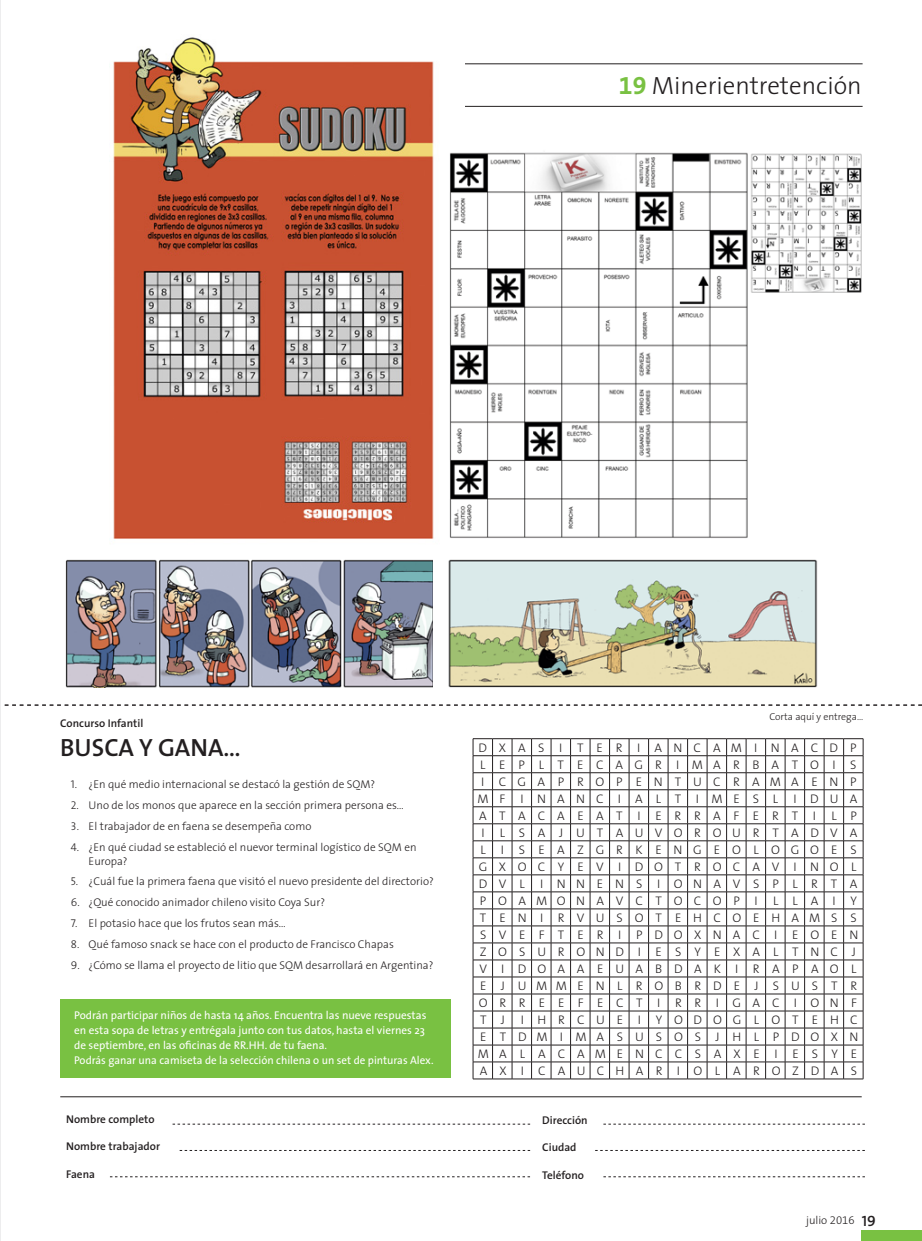
<style>
.page{position:relative;width:922px;height:1241px;background:#fff}
.page>*{position:absolute;margin:0;border:0;box-sizing:border-box;transform-origin:0 0}
.t1{font:300 25px "The Sans";color:#231f20}
.t2{font:600 25px "The Sans";color:#231f20}
.t3{font:300 12.5px/17px "The Sans";letter-spacing:.955em;color:#231f20;text-align:justify}
.t4{font:300 12.5px "The Sans";letter-spacing:.995em;color:#231f20}
.t5{font:300 12.5px "The Sans";letter-spacing:1.015em;color:#231f20}
.t6{font:300 12.5px "The Sans";letter-spacing:1em;color:#231f20}
.t7{font:300 12.5px "The Sans";letter-spacing:.935em;color:#231f20}
.t8{font:300 12.5px "The Sans";letter-spacing:.925em;color:#231f20}
.t9{font:300 11.25px/13.8px "The Sans";color:#231f20}
.t10{font:11.25px/15px "The Sans";color:#fff}
.t11{font:600 11.25px "The Sans";color:#231f20}
.t12{font:300 10px "The Sans";color:#231f20}
.s1{font-family:"The Sans Bold Expert";font-weight:400;color:#79c142}
.s2{font-family:"The Sans Light Caps";font-weight:400}
.s3{font-family:"The Sans Light Expert";font-weight:400}
.s4{font-family:"The Sans Semi Bold Caps";font-weight:400;font-size:15px}
</style>
<div class="page">
<hr style="left:0;top:0;width:1px;height:1240px;background:#dcdddf">
<svg style="left:472px;top:738px;width:391px;height:341px"></svg>
<hr style="left:60px;top:1096px;width:801px;height:1px;background:#231f20">
<svg style="left:172px;top:1123px;width:358px;height:1px"></svg>
<svg style="left:603px;top:1123px;width:261px;height:1px"></svg>
<svg style="left:110px;top:1176px;width:420px;height:1px"></svg>
<svg style="left:603px;top:1176px;width:261px;height:1px"></svg>
<div style="left:861px;top:1230px;width:60px;height:10px;background:#79c142"></div>
<div style="left:60px;top:999px;width:390px;height:78px;background:#79c142"></div>
<hr style="left:431px;top:64px;width:431px;height:1px;background:#231f20">
<hr style="left:431px;top:106px;width:431px;height:1px;background:#231f20">
<svg style="left:5px;top:704px;width:916px;height:1px"></svg>
<img style="left:113px;top:37px;width:351px;height:502px">
<img style="left:443px;top:150px;width:305px;height:389px">
<img style="left:751px;top:153px;width:111px;height:140px">
<img style="left:65px;top:559px;width:367px;height:128px">
<img style="left:448px;top:559px;width:370px;height:129px">
<h1 class="t1" style="left:618px;top:65px;width:244px"><span class="s1">19</span> Minerientretención</h1>
<p class="t11" style="left:60px;top:714px;width:85px">Concurso Infantil</p>
<h1 class="t2" style="left:60px;top:726px;width:182px">BUSCA Y GANA…</h1>
<p class="t9" style="left:71px;top:777px;width:306px"><span class="s2">1.</span> ¿En qué medio internacional se destacó la gestión de SQM?</p>
<p class="t9" style="left:71px;top:798px;width:334px"><span class="s2">2.</span> Uno de los monos que aparece en la sección primera persona es…</p>
<p class="t9" style="left:71px;top:818px;width:242px"><span class="s2">3.</span> El trabajador de en faena se desempeña como</p>
<p class="t9" style="left:89px;top:839px;width:329px;text-indent:-18px"><span class="s2">4.</span> ¿En qué ciudad se estableció el nuevor terminal logístico de SQM en<br>Europa?</p>
<p class="t9" style="left:71px;top:874px;width:364px"><span class="s2">5.</span> ¿Cuál fue la primera faena que visitó el nuevo presidente del directorio?</p>
<p class="t9" style="left:71px;top:895px;width:255px"><span class="s2">6.</span> ¿Qué conocido animador chileno visito Coya Sur?</p>
<p class="t9" style="left:71px;top:915px;width:216px"><span class="s2">7.</span> El potasio hace que los frutos sean más…</p>
<p class="t9" style="left:71px;top:936px;width:324px"><span class="s2">8.</span> Qué famoso snack se hace con el producto de Francisco Chapas</p>
<p class="t9" style="left:71px;top:957px;width:364px"><span class="s2">9.</span> ¿Cómo se llama el proyecto de litio que SQM desarrollará en Argentina?</p>
<p class="t10" style="left:74px;top:1007px;width:361px">Podrán participar niños de hasta 14 años. Encuentra las nueve respuestas en esta sopa de letras y entrégala junto con tus datos, hasta el viernes 23 de septiembre, en las oficinas de RR.HH. de tu faena.<br>Podrás ganar una camiseta de la selección chilena o un set de pinturas Alex.</p>
<p class="t11" style="left:66px;top:1109px;width:90px">Nombre completo</p>
<p class="t11" style="left:66px;top:1136px;width:95px">Nombre trabajador</p>
<p class="t11" style="left:66px;top:1164px;width:30px">Faena</p>
<p class="t12" style="left:769px;top:707px;width:95px">Corta aquí y entrega...</p>
<p class="t3" style="left:478px;top:738px;width:379px">DXAS I TER I ANCAMINACDP</p>
<p class="t4" style="left:480px;top:754px;width:378px">LEPLTECAGR IMARBATOI S</p>
<p class="t3" style="left:481px;top:772px;width:377px">I CGAPROPENTUCRAMAENP</p>
<p class="t5" style="left:477px;top:788px;width:381px">MF INANCIALT IMESL IDUA</p>
<p class="t6" style="left:479px;top:805px;width:379px">ATACAEAT I ERRAFERT I LP</p>
<p class="t7" style="left:481px;top:822px;width:377px">I L SA JUTAUVOROURTADVA</p>
<p class="t3" style="left:480px;top:840px;width:378px">L I SEAZGRKENGEOLOGOES</p>
<p class="t3" style="left:478px;top:857px;width:379px">GXOCYEV I DOTROCAV I NOL</p>
<p class="t4" style="left:478px;top:873px;width:380px">DVL INNENS IONAVSPLRTA</p>
<p class="t8" style="left:479px;top:890px;width:378px">POAMONAVCTOCOP I L LA I Y</p>
<p class="t3" style="left:480px;top:908px;width:378px">TEN I RVUSOTEHCOEHAMSS</p>
<p class="t3" style="left:480px;top:925px;width:379px">SVEFTER I PDOXNAC I EOEN</p>
<p class="t3" style="left:479px;top:942px;width:377px">ZOSUROND I ESYEXAL TNC J</p>
<p class="t3" style="left:479px;top:959px;width:378px">V I DOAAEUABDAK I RAPAOL</p>
<p class="t3" style="left:480px;top:976px;width:378px">E JUMMENL ROBRDE J SUSTR</p>
<p class="t5" style="left:479px;top:992px;width:379px">ORREEFECT I RR IGACIONF</p>
<p class="t3" style="left:480px;top:1010px;width:26px">T J</p>
<p class="t3" style="left:477px;top:1010px;width:382px;text-indent:43px">I HRCUE I YODOGLOTEHC ETDMIMASUSOS JHL PDOXN MALACAMENCCSAXE I ESYE AX I CAUCHAR I OLAROZDAS</p>
<p class="t11" style="left:542px;top:1110px;width:47px">Dirección</p>
<p class="t11" style="left:542px;top:1137px;width:36px">Ciudad</p>
<p class="t11" style="left:542px;top:1165px;width:43px">Teléfono</p>
<p class="t9" style="left:805px;top:1212px;width:71px">julio <span class="s3">2016</span> <span class="s4">19</span></p>
</div>
